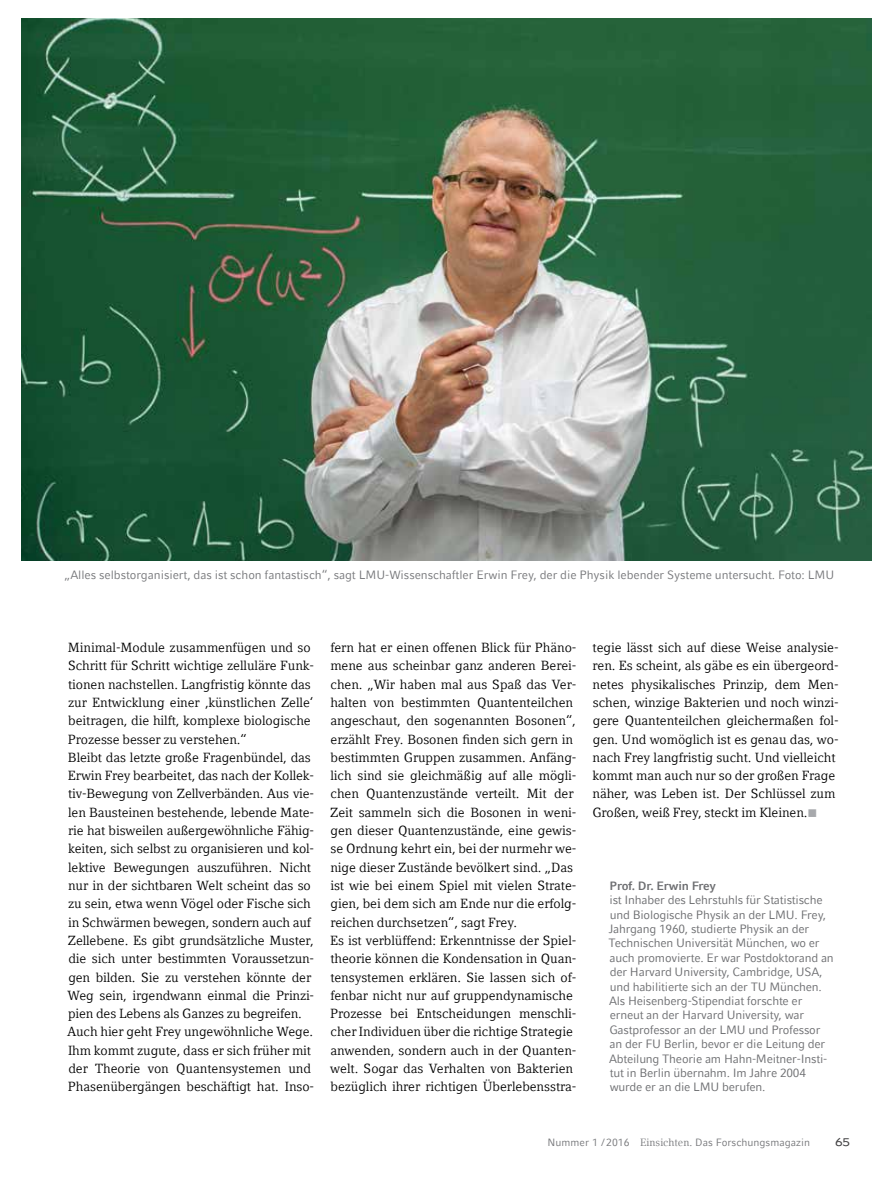
<style>
.page{position:relative;width:893px;height:1191px;background:#fff}
.page>*{position:absolute;margin:0;border:0;box-sizing:border-box;transform-origin:0 0}
.t1{font:15px "LMU Compatil Fact SC";color:#414042}
.t2{font:13.2px/18.3px "LMU Compatil Letter";letter-spacing:-.005em;color:#000}
.t3{font:12px/14.4px "LMU Compatil Fact";letter-spacing:-.02em;color:#6d6e71}
.t4{font:12px "LMU Compatil Fact";letter-spacing:-.005em;color:#77787b}
.t5{font:10.5px "LMU Compatil Fact";color:#77787b}
.s1{color:#a7a9ac}
.s2{font-weight:700}
.s3{font-family:"LMU Compatil Text"}
</style>
<div class="page">
<img style="left:21px;top:18px;width:851px;height:542px">
<p class="t4" style="left:65px;top:567px;width:771px">„Alles selbstorganisiert, das ist schon fantastisch“, sagt LMU-Wissenschaftler Erwin Frey, der die Physik lebender Systeme untersucht. Foto: LMU</p>
<p class="t2" style="left:67px;top:638px;width:248px">Minimal-Module zusammenfügen und so Schritt für Schritt wichtige zelluläre Funk&shy;tionen nachstellen. Langfristig könnte das zur Entwicklung einer ,künstlichen Zelle‘ beitragen, die hilft, komplexe biologische Prozesse besser zu verstehen.“<br>Bleibt das letzte große Fragenbündel, das Erwin Frey bearbeitet, das nach der Kollek&shy;tiv-Bewegung von Zellverbänden. Aus vie&shy;len Bausteinen bestehende, lebende Mate&shy;rie hat bisweilen außergewöhnliche Fähig&shy;keiten, sich selbst zu organisieren und kol&shy;lektive Bewegungen auszuführen. Nicht nur in der sichtbaren Welt scheint das so zu sein, etwa wenn Vögel oder Fische sich in Schwärmen bewegen, sondern auch auf Zellebene. Es gibt grundsätzliche Muster, die sich unter bestimmten Voraussetzun&shy;gen bilden. Sie zu verstehen könnte der Weg sein, irgendwann einmal die Prinzi&shy;pien des Lebens als Ganzes zu begreifen.<br>Auch hier geht Frey ungewöhnliche Wege.<br>Ihm kommt zugute, dass er sich früher mit der Theorie von Quantensystemen und Phasenübergängen beschäftigt hat. Inso-</p>
<p class="t2" style="left:330px;top:638px;width:248px">fern hat er einen offenen Blick für Phäno&shy;mene aus scheinbar ganz anderen Berei&shy;chen. „Wir haben mal aus Spaß das Ver&shy;halten von bestimmten Quantenteilchen angeschaut, den sogenannten Bosonen“, erzählt Frey. Bosonen finden sich gern in bestimmten Gruppen zusammen. Anfäng&shy;lich sind sie gleichmäßig auf alle mögli&shy;chen Quantenzustände verteilt. Mit der Zeit sammeln sich die Bosonen in weni&shy;gen dieser Quantenzustände, eine gewis&shy;se Ordnung kehrt ein, bei der nurmehr we&shy;nige dieser Zustände bevölkert sind. „Das ist wie bei einem Spiel mit vielen Strate&shy;gien, bei dem sich am Ende nur die erfolg&shy;reichen durchsetzen“, sagt Frey.<br>Es ist verblüffend: Erkenntnisse der Spiel&shy;theorie können die Kondensation in Quan&shy;tensystemen erklären. Sie lassen sich of&shy;fenbar nicht nur auf gruppendynamische Prozesse bei Entscheidungen menschli&shy;cher Individuen über die richtige Strategie anwenden, sondern auch in der Quanten&shy;welt. Sogar das Verhalten von Bakterien bezüglich ihrer richtigen Überlebensstra-</p>
<p class="t2" style="left:592px;top:638px;width:248px">tegie lässt sich auf diese Weise analysie&shy;ren. Es scheint, als gäbe es ein übergeord&shy;netes physikalisches Prinzip, dem Men&shy;schen, winzige Bakterien und noch winzi&shy;gere Quantenteilchen gleichermaßen fol&shy;gen. Und womöglich ist es genau das, wo&shy;nach Frey langfristig sucht. Und vielleicht kommt man auch nur so der großen Frage näher, was Leben ist. Der Schlüssel zum Großen, weiß Frey, steckt im Kleinen.<span class="s1">■</span></p>
<p class="t3" style="left:608px;top:878px;width:227px"><span class="s2">Prof. Dr. Erwin Frey<br></span>ist Inhaber des Lehrstuhls für Statistische und Biologische Physik an der LMU. Frey, Jahrgang 1960, studierte Physik an der Technischen Universität München, wo er auch promovierte. Er war Postdoktorand an der Harvard University, Cambridge, USA, und habilitierte sich an der TU München.<br>Als Heisenberg-Stipendiat forschte er erneut an der Harvard University, war Gastprofessor an der LMU und Professor an der FU Berlin, bevor er die Leitung der Abteilung Theorie am Hahn-Meitner-Insti&shy;tut in Berlin übernahm. Im Jahre 2004 wurde er an die LMU berufen.</p>
<p class="t5" style="left:548px;top:1136px;width:264px">Nummer 1 / 2016 <span class="s3">Einsichten.</span> Das Forschungsmagazin</p>
<p class="t1" style="left:835px;top:1132px;width:17px">65</p>
</div>
